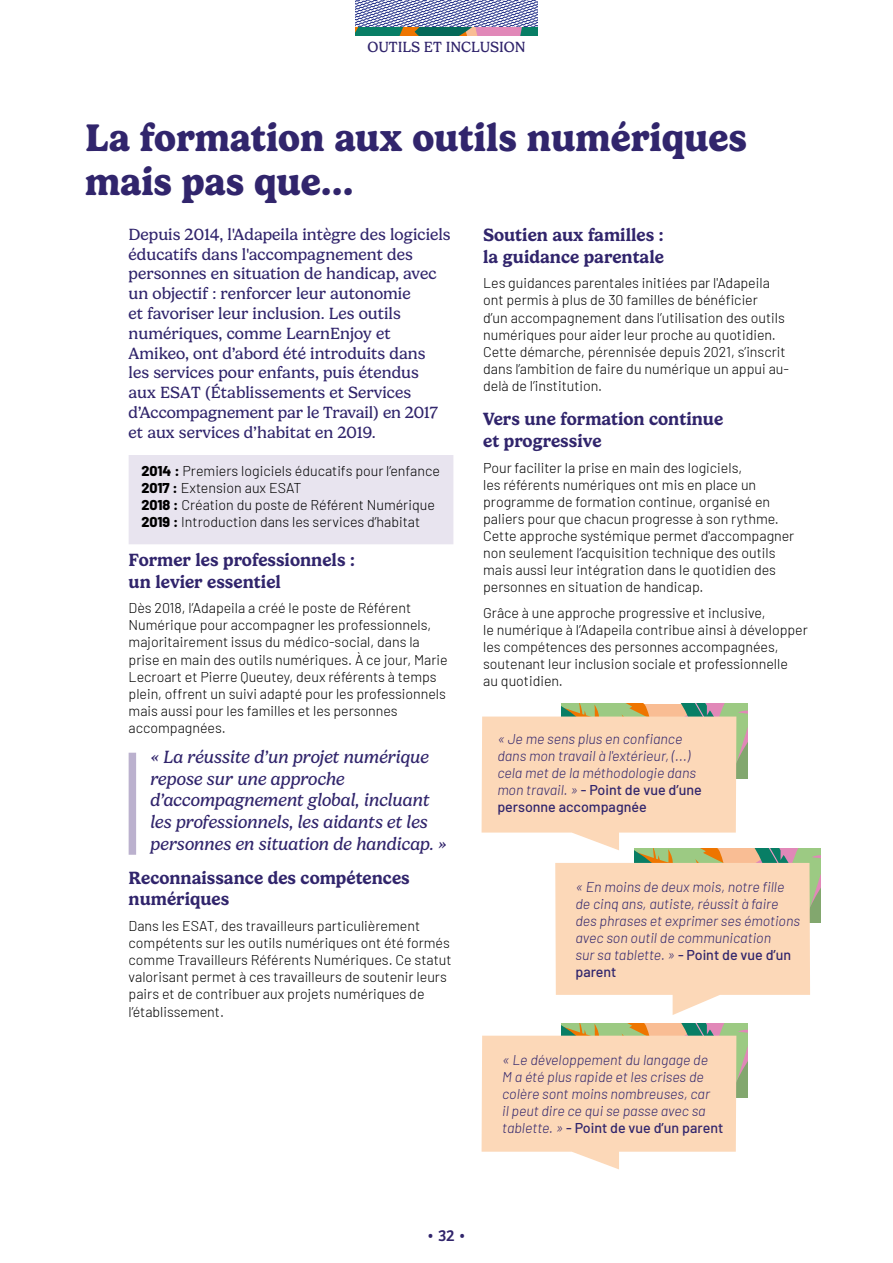
<style>
.page{position:relative;width:893px;height:1263px;background:#fff}
.page>*{position:absolute;margin:0;border:0;box-sizing:border-box;transform-origin:0 0}
.t1{font:700 39px/43.5px "Gelica";color:#31256c}
.t2{font:600 18px/21.6px "Gelica";color:#31256c}
.t3{font:italic 18px/21.6px "Gelica";color:#31256c}
.t4{font:16.5px/19.8px "Gelica";color:#31256c}
.t5{font:16.5px "Bree";color:#31256c}
.t6{font:15px "Gelica";color:#31256c}
.t7{font:300 14.25px/17.1px "Barlow";color:#000}
.t8{font:italic 300 14.25px/17.1px "Barlow";color:#31256c}
.s1{font-weight:800}
.s2{font-weight:500;font-style:normal}
</style>
<div class="page">
<svg style="left:355px;top:0;width:182px;height:36px;background:#8a96b1"></svg>
<div style="left:129px;top:455px;width:324px;height:89px;background:#e8e4ef"></div>
<div style="left:129px;top:753px;width:7px;height:102px;background:#bbb1ce"></div>
<svg style="left:482px;top:1023px;width:265px;height:146px;background:#f5dabd"></svg>
<svg style="left:482px;top:704px;width:339px;height:311px"></svg>
<p class="t6" style="left:367px;top:39px;width:160px">OUTILS ET INCLUSION</p>
<h1 class="t1" style="left:85px;top:116px;width:664px">La formation aux outils numériques mais pas que…</h1>
<p class="t4" style="left:129px;top:224px;width:324px">Depuis 2014, l'Adapeila intègre des logiciels éducatifs dans l'accompagnement des personnes en situation de handicap, avec un objectif : renforcer leur autonomie<br>et favoriser leur inclusion. Les outils numériques, comme LearnEnjoy et Amikeo, ont d’abord été introduits dans<br>les services pour enfants, puis étendus<br>aux ESAT (Établissements et Services d’Accompagnement par le Travail) en 2017 et aux services d’habitat en 2019.</p>
<p class="t7" style="left:141px;top:461px;width:300px"><span class="s1">2014 :</span> Premiers logiciels éducatifs pour l’enfance <span class="s1">2017 :</span> Extension aux ESAT<br><span class="s1">2018 :</span> Création du poste de Référent Numérique <span class="s1">2019 :</span> Introduction dans les services d’habitat</p>
<p class="t2" style="left:129px;top:549px;width:228px">Former les professionnels : un levier essentiel</p>
<p class="t7" style="left:129px;top:598px;width:321px">Dès 2018, l’Adapeila a créé le poste de Référent Numérique pour accompagner les professionnels, majoritairement issus du médico-social, dans la prise en main des outils numériques. À ce jour, Marie Lecroart et Pierre Queutey, deux référents à temps plein, offrent un suivi adapté pour les professionnels mais aussi pour les familles et les personnes accompagnées.</p>
<p class="t3" style="left:150px;top:746px;width:298px">« La réussite d’un projet numérique repose sur une approche d’accompagnement global, incluant les professionnels, les aidants et les personnes en situation de handicap. »</p>
<p class="t2" style="left:129px;top:867px;width:283px">Reconnaissance des compétences numériques</p>
<p class="t7" style="left:129px;top:916px;width:324px">Dans les ESAT, des travailleurs particulièrement compétents sur les outils numériques ont été formés comme Travailleurs Référents Numériques. Ce statut valorisant permet à ces travailleurs de soutenir leurs pairs et de contribuer aux projets numériques de l’établissement.</p>
<p class="t2" style="left:483px;top:224px;width:182px">Soutien aux familles : la guidance parentale</p>
<p class="t7" style="left:483px;top:274px;width:307px">Les guidances parentales initiées par l'Adapeila ont permis à plus de 30 familles de bénéficier<br>d’un accompagnement dans l’utilisation des outils numériques pour aider leur proche au quotidien.<br>Cette démarche, pérennisée depuis 2021, s’inscrit dans l’ambition de faire du numérique un appui au&shy;delà de l’institution.</p>
<p class="t2" style="left:483px;top:408px;width:242px">Vers une formation continue et progressive</p>
<p class="t7" style="left:483px;top:458px;width:313px">Pour faciliter la prise en main des logiciels,<br>les référents numériques ont mis en place un programme de formation continue, organisé en paliers pour que chacun progresse à son rythme.<br>Cette approche systémique permet d'accompagner non seulement l’acquisition technique des outils mais aussi leur intégration dans le quotidien des personnes en situation de handicap.</p>
<p class="t7" style="left:483px;top:603px;width:326px">Grâce à une approche progressive et inclusive,<br>le numérique à l’Adapeila contribue ainsi à développer les compétences des personnes accompagnées, soutenant leur inclusion sociale et professionnelle<br>au quotidien.</p>
<p class="t8" style="left:497px;top:729px;width:206px">« Je me sens plus en confiance dans mon travail à l'extérieur, (...) cela met de la méthodologie dans mon travail. » <span class="s2">- Point de vue d’une personne accompagnée</span></p>
<p class="t8" style="left:575px;top:877px;width:226px">« En moins de deux mois, notre fille de cinq ans, autiste, réussit à faire des phrases et exprimer ses émotions avec son outil de communication<br>sur sa tablette. » <span class="s2">- Point de vue d’un parent</span></p>
<p class="t5" style="left:427px;top:1223px;width:41px">• 32 •</p>
<p class="t8" style="left:502px;top:1050px;width:223px">« Le développement du langage de<br>M a été plus rapide et les crises de colère sont moins nombreuses, car<br>il peut dire ce qui se passe avec sa tablette. » <span class="s2">- Point de vue d’un parent</span></p>
</div>
